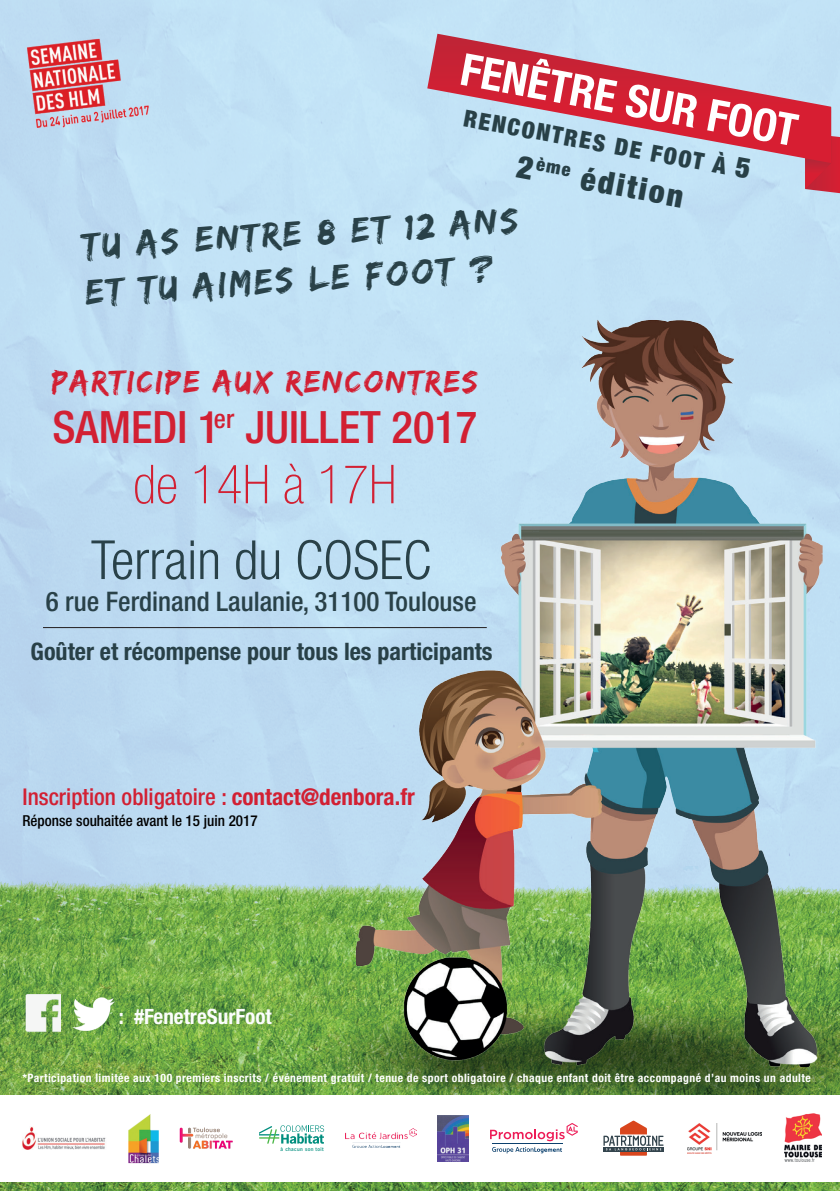
<style>
.page{position:relative;width:840px;height:1191px;background:#fff}
.page>*{position:absolute;margin:0;border:0;box-sizing:border-box;transform-origin:0 0}
.t1{font:300 condensed 54px "Helvetica Neue";color:#294148}
.t2{font:100 condensed 53.8px "Helvetica Neue";color:#d22033}
.t3{font:500 condensed 44.6px "Helvetica Neue";color:#d22033}
.t4{font:700 condensed 44.6px "Helvetica Neue";color:#fff}
.t5{font:36.8px/45.8px "Edo SZ";color:#294148}
.t6{font:32.4px "Edo SZ";letter-spacing:.07em;color:#d22033}
.t7{font:900 condensed 31.4px "Helvetica Neue";color:#284047}
.t8{font:500 condensed 27px "Helvetica Neue";color:#294148}
.t9{font:700 condensed 24.2px "Helvetica Neue";color:#284047}
.t10{font:900 condensed 23.6px "Helvetica Neue";color:#284047}
.t11{font:500 condensed 23.2px "Helvetica Neue";color:#d22033}
.t12{font:700 condensed 21.2px "Helvetica Neue";color:#fbfdfc}
.t13{font:500 condensed 15px "Helvetica Neue";color:#000}
.t14{font:700 condensed 11.6px "Helvetica Neue";letter-spacing:.04em;color:#fff}
.t15{font:500 5px "Hamburg";letter-spacing:.07em;color:#008e7e}
.s1{font-weight:700}
</style>
<div class="page">
<img style="left:0;top:0;width:839px;height:687px">
<img style="left:0;top:687px;width:839px;height:504px">
<hr style="left:43px;top:627px;width:443px;height:1px;background:#231f20">
<img style="left:282px;top:991px;width:557px;height:104px">
<div style="left:0;top:1095px;width:839px;height:86px;background:#fff"></div>
<img style="left:784px;top:1113px;width:37px;height:48px">
<svg style="left:180px;top:1127px;width:53px;height:21px"></svg>
<img style="left:437px;top:1115px;width:31px;height:46px">
<img style="left:128px;top:1114px;width:31px;height:49px">
<img style="left:22px;top:1127px;width:84px;height:22px">
<svg style="left:259px;top:1125px;width:65px;height:19px"></svg>
<img style="left:687px;top:1123px;width:74px;height:30px">
<img style="left:345px;top:1128px;width:71px;height:20px">
<svg style="left:492px;top:1147px;width:69px;height:6px"></svg>
<hr style="left:492px;top:1143px;width:70px;height:1px;background:#0b406d">
<svg style="left:490px;top:1123px;width:87px;height:18px"></svg>
<svg style="left:603px;top:1120px;width:60px;height:35px"></svg>
<img style="left:356px;top:320px;width:466px;height:747px">
<img style="left:25px;top:38px;width:123px;height:98px">
<img style="left:21px;top:994px;width:39px;height:42px">
<img style="left:73px;top:996px;width:41px;height:37px">
<svg style="left:804px;top:107px;width:35px;height:86px;background:#cb495c"></svg>
<svg style="left:427px;top:34px;width:403px;height:129px;background:#c88da0"></svg>
<svg style="left:515px;top:155px;width:55px;height:24px"></svg>
<svg style="left:734px;top:157px;width:16px;height:22px"></svg>
<h3 class="t4" style="left:466px;top:41px;width:343px;rotate:11deg">FENÊTRE SUR FOOT</h3>
<h3 class="t10" style="left:466px;top:102px;width:268px;rotate:11deg">RENCONTRES DE FOOT À</h3>
<h3 class="t7" style="left:585px;top:158px;width:105px;rotate:11deg">édition</h3>
<h3 class="t5" style="left:80px;top:224px;width:438px;rotate:-4deg">TU AS ENTRE 8 ET 12 ANS<br>ET TU AIMES LE FOOT ?</h3>
<h3 class="t6" style="left:52px;top:362px;width:427px">PARTICIPE AUX RENCONTRES</h3>
<h3 class="t3" style="left:52px;top:401px;width:426px">SAMEDI 1<sup>er</sup> JUILLET 2017</h3>
<h2 class="t2" style="left:133px;top:454px;width:265px">de 14H à 17H</h2>
<h1 class="t1" style="left:91px;top:529px;width:341px">Terrain du COSEC</h1>
<h3 class="t8" style="left:46px;top:586px;width:432px">6 rue Ferdinand Laulanie, 31100 Toulouse</h3>
<h3 class="t9" style="left:31px;top:636px;width:463px">Goûter et récompense pour tous les participants</h3>
<h3 class="t11" style="left:23px;top:782px;width:393px">Inscription obligatoire : <span class="s1">contact@denbora.fr</span></h3>
<p class="t13" style="left:23px;top:812px;width:236px">Réponse souhaitée avant le 15 juin 2017</p>
<h3 class="t12" style="left:119px;top:1003px;width:154px">: #FenetreSurFoot</h3>
<p class="t14" style="left:23px;top:1070px;width:789px">*Participation limitée aux 100 premiers inscrits / événement gratuit / tenue de sport obligatoire / chaque enfant doit être accompagné d’au moins un adulte</p>
<p class="t15" style="left:280px;top:1146px;width:45px">à chacun son toit</p>
</div>
